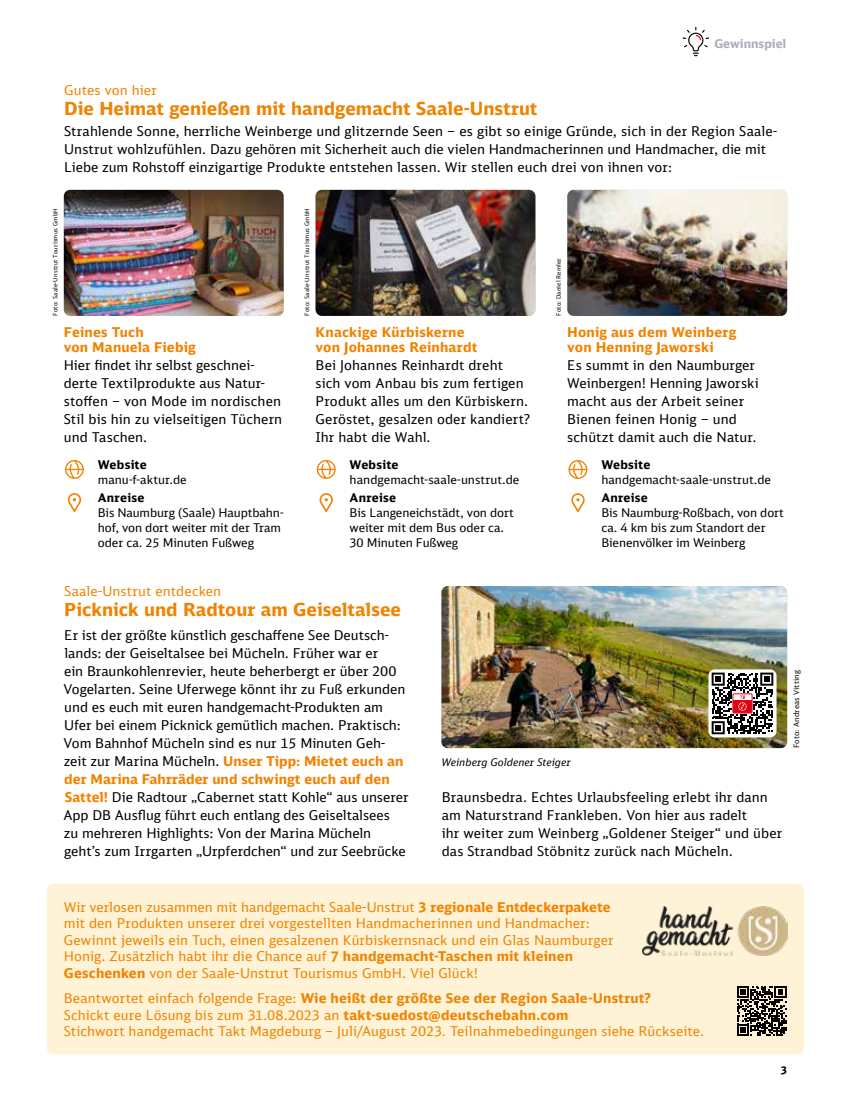
<style>
.page{position:relative;width:851px;height:1106px;background:#fff}
.page>*{position:absolute;margin:0;border:0;box-sizing:border-box;transform-origin:0 0}
.t1{font:700 18px "DB Sans";color:#f08300}
.t2{font:13.5px/18px "DB Sans";color:#000}
.t3{font:13.5px/16.5px "DB Sans";letter-spacing:.005em;color:#f08300}
.t4{font:700 13.5px/15px "DB Sans";letter-spacing:.015em;color:#f08300}
.t5{font:12px/15px "DB Sans";letter-spacing:-.005em;color:#000}
.t6{font:700 12px "DB Sans";letter-spacing:.015em;color:#000}
.t7{font:700 12px "DB Sans";color:#afaeb8}
.t8{font:italic 10.5px "DB Sans";letter-spacing:.005em;color:#000}
.t9{font:700 10.5px "DB Sans";color:#000}
.t10{font:7.5px "DB Sans";letter-spacing:.025em;color:#000}
.t11{font:6px "DB Sans";letter-spacing:.02em;color:#000}
.s1{font-weight:700;color:#f08300}
.s2{font-weight:700}
</style>
<div class="page">
<div style="left:47px;top:883px;width:757px;height:171px;background:#fff3d7;border-radius:6px"></div>
<img style="left:64px;top:190px;width:219px;height:126px">
<img style="left:315px;top:190px;width:220px;height:126px">
<img style="left:567px;top:190px;width:220px;height:126px">
<svg style="left:317px;top:460px;width:18px;height:19px"></svg>
<svg style="left:319px;top:493px;width:14px;height:19px"></svg>
<svg style="left:568px;top:460px;width:19px;height:19px"></svg>
<svg style="left:571px;top:493px;width:13px;height:19px"></svg>
<svg style="left:65px;top:460px;width:19px;height:19px"></svg>
<svg style="left:68px;top:493px;width:13px;height:19px"></svg>
<svg style="left:682px;top:27px;width:27px;height:29px"></svg>
<img style="left:441px;top:586px;width:346px;height:162px">
<div style="left:708px;top:669px;width:68px;height:68px;background:#fff;border-radius:6px"></div>
<svg style="left:711px;top:672px;width:62px;height:62px"></svg>
<div style="left:732px;top:693px;width:20px;height:20px;border:1px solid #e3000f"></div>
<img style="left:642px;top:906px;width:144px;height:49px">
<svg style="left:737px;top:986px;width:49px;height:49px"></svg>
<p class="t7" style="left:714px;top:36px;width:73px">Gewinnspiel</p>
<p class="t3" style="left:64px;top:82px;width:94px">Gutes von hier</p>
<h1 class="t1" style="left:64px;top:97px;width:474px">Die Heimat genießen mit handgemacht Saale-Unstrut</h1>
<p class="t2" style="left:64px;top:122px;width:714px">Strahlende Sonne, herrliche Weinberge und glitzernde Seen – es gibt so einige Gründe, sich in der Region Saale-<br>Unstrut wohlzufühlen. Dazu gehören mit Sicherheit auch die vielen Handmacherinnen und Handmacher, die mit<br>Liebe zum Rohstoff einzigartige Produkte entstehen lassen. Wir stellen euch drei von ihnen vor:</p>
<p class="t11" style="left:52px;top:316px;width:109px;rotate:-90deg">Foto: Saale-Unstrut Tourismus GmbH</p>
<p class="t11" style="left:303px;top:316px;width:109px;rotate:-90deg">Foto: Saale-Unstrut Tourismus GmbH</p>
<p class="t4" style="left:64px;top:324px;width:133px">Feines Tuch<br>von Manuela Fiebig</p>
<p class="t2" style="left:64px;top:356px;width:220px">Hier findet ihr selbst geschnei&shy;derte Textilprodukte aus Natur&shy;stoffen – von Mode im nordischen<br>Stil bis hin zu vielseitigen Tüchern und Taschen.</p>
<p class="t6" style="left:98px;top:457px;width:50px">Website</p>
<p class="t5" style="left:98px;top:472px;width:90px">manu-f-aktur.de</p>
<p class="t6" style="left:98px;top:490px;width:48px">Anreise</p>
<p class="t5" style="left:98px;top:505px;width:187px">Bis Naumburg (Saale) Hauptbahn&shy;hof, von dort weiter mit der Tram oder ca. 25 Minuten Fußweg</p>
<p class="t4" style="left:315px;top:324px;width:163px">Knackige Kürbiskerne von Johannes Reinhardt</p>
<p class="t2" style="left:315px;top:356px;width:216px">Bei Johannes Reinhardt dreht sich vom Anbau bis zum fertigen<br>Produkt alles um den Kürbiskern.<br>Geröstet, gesalzen oder kandiert?<br>Ihr habt die Wahl.</p>
<p class="t6" style="left:349px;top:457px;width:50px">Website</p>
<p class="t5" style="left:349px;top:472px;width:171px">handgemacht-saale-unstrut.de</p>
<p class="t6" style="left:349px;top:490px;width:48px">Anreise</p>
<p class="t5" style="left:349px;top:505px;width:166px">Bis Langeneichstädt, von dort weiter mit dem Bus oder ca.<br>30 Minuten Fußweg</p>
<p class="t11" style="left:555px;top:316px;width:59px;rotate:-90deg">Foto: Daniel Remler</p>
<p class="t4" style="left:567px;top:324px;width:170px">Honig aus dem Weinberg von Henning Jaworski</p>
<p class="t2" style="left:567px;top:356px;width:193px">Es summt in den Naumburger<br>Weinbergen! Henning Jaworski macht aus der Arbeit seiner<br>Bienen feinen Honig – und schützt damit auch die Natur.</p>
<p class="t6" style="left:601px;top:457px;width:50px">Website</p>
<p class="t5" style="left:601px;top:472px;width:171px">handgemacht-saale-unstrut.de</p>
<p class="t6" style="left:601px;top:490px;width:48px">Anreise</p>
<p class="t5" style="left:601px;top:505px;width:184px">Bis Naumburg-Roßbach, von dort ca. 4 km bis zum Standort der<br>Bienenvölker im Weinberg</p>
<p class="t3" style="left:64px;top:583px;width:158px">Saale-Unstrut entdecken</p>
<h1 class="t1" style="left:64px;top:597px;width:338px">Picknick und Radtour am Geiseltalsee</h1>
<p class="t2" style="left:63px;top:626px;width:347px">Er ist der größte künstlich geschaffene See Deutsch&shy;lands: der Geiseltalsee bei Mücheln. Früher war er<br>ein Braunkohlenrevier, heute beherbergt er über 200<br>Vogelarten. Seine Uferwege könnt ihr zu Fuß erkunden und es euch mit euren handgemacht-Produkten am Ufer bei einem Picknick gemütlich machen. Praktisch:<br>Vom Bahnhof Mücheln sind es nur 15 Minuten Geh&shy;zeit zur Marina Mücheln. <span class="s1">Unser Tipp: Mietet euch an der Marina Fahrräder und schwingt euch auf den Sattel!</span> Die Radtour „Cabernet statt Kohle“ aus unserer App DB Ausflug führt euch entlang des Geiseltalsees<br>zu mehreren Highlights: Von der Marina Mücheln geht’s zum Irrgarten „Urpferdchen“ und zur Seebrücke</p>
<p class="t8" style="left:441px;top:755px;width:131px">Weinberg Goldener Steiger</p>
<p class="t2" style="left:441px;top:788px;width:342px">Braunsbedra. Echtes Urlaubsfeeling erlebt ihr dann am Naturstrand Frankleben. Von hier aus radelt<br>ihr weiter zum Weinberg „Goldener Steiger“ und über das Strandbad Stöbnitz zurück nach Mücheln.</p>
<p class="t10" style="left:791px;top:748px;width:79px;rotate:-90deg">Foto: Andreas Vitting</p>
<p class="t3" style="left:64px;top:898px;width:551px">Wir verlosen zusammen mit handgemacht Saale-Unstrut <span class="s2">3 regionale Entdeckerpakete </span>mit den Produkten unserer drei vorgestellten Handmacherinnen und Handmacher:<br>Gewinnt jeweils ein Tuch, einen gesalzenen Kürbiskernsnack und ein Glas Naumburger Honig. Zusätzlich habt ihr die Chance auf <span class="s2">7 handgemacht-Taschen mit kleinen Geschenken</span> von der Saale-Unstrut Tourismus GmbH. Viel Glück!</p>
<p class="t3" style="left:64px;top:989px;width:641px">Beantwortet einfach folgende Frage: <span class="s2">Wie heißt der größte See der Region Saale-Unstrut?<br></span>Schickt eure Lösung bis zum 31.08.2023 an <span class="s2">takt-suedost@deutschebahn.com<br></span>Stichwort handgemacht Takt Magdeburg – Juli/August 2023. Teilnahmebedingungen siehe Rückseite.</p>
<p class="t9" style="left:780px;top:1063px;width:8px">3</p>
</div>
